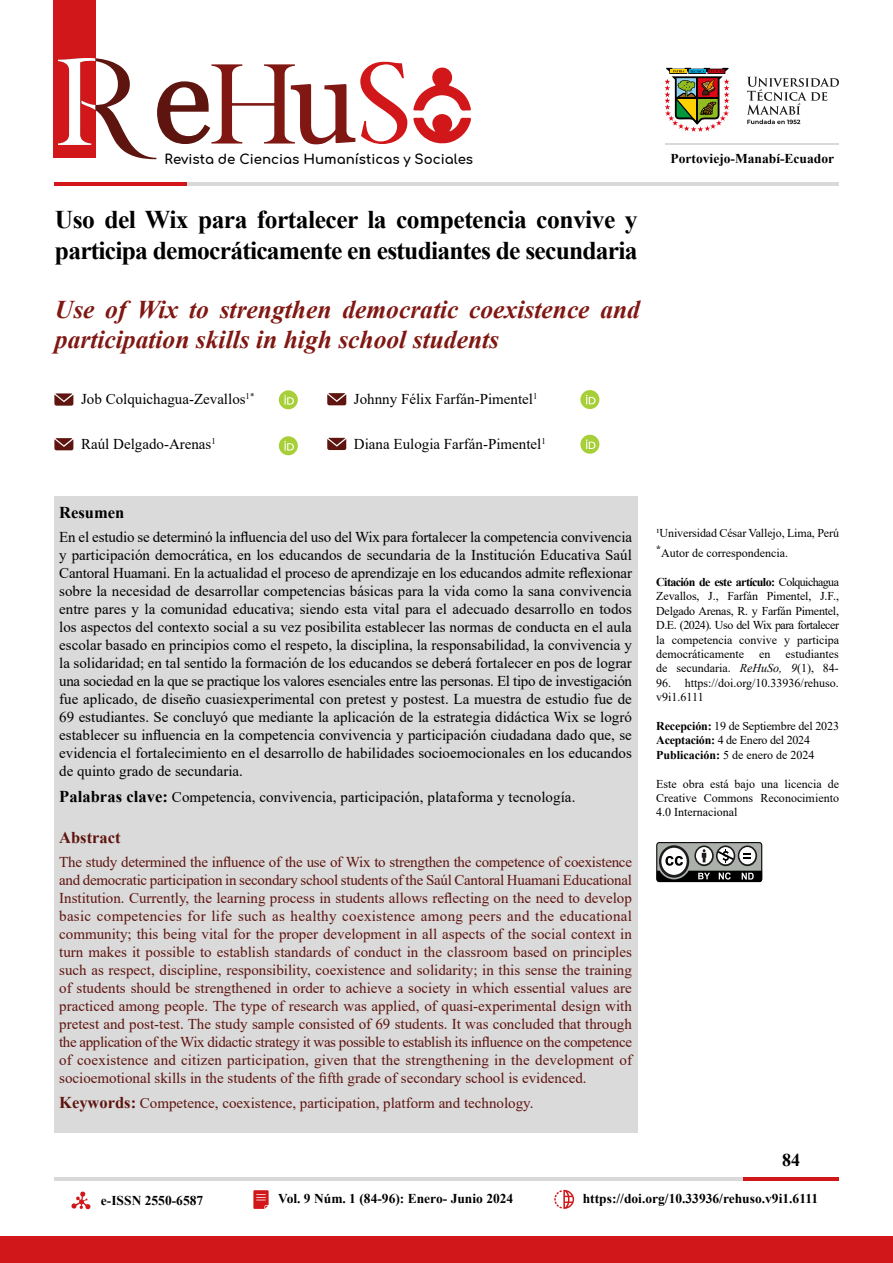
<style>
.page{position:relative;width:893px;height:1263px;background:#fff}
.page>*{position:absolute;margin:0;border:0;box-sizing:border-box;transform-origin:0 0}
.t1{font:700 25.5px/30.6px "Times New Roman";letter-spacing:-.03em;color:#000}
.t2{font:italic 700 25.5px/30.6px "Times New Roman";color:#801712}
.t3{font:700 18px "Times New Roman";color:#000}
.t4{font:700 16.5px "Times New Roman";color:#5e140f}
.t5{font:700 16.5px "Times New Roman";color:#000}
.t6{font:15px/18px "Times New Roman";color:#000;text-align:justify}
.t7{font:15px/18px "Times New Roman";color:#5e140f;text-align:justify}
.t8{font:700 13.5px "Times New Roman";color:#000}
.t9{font:700 13.35px "Comfortaa";color:#000}
.t10{font:12px/14.4px "Times New Roman";color:#000;text-align:justify}
.t11{font:700 9.6px "Times New Roman";color:#000}
.s1{font-weight:700;font-size:16.5px}
.s2{font-weight:700}
.s3{font-style:italic}
</style>
<div class="page">
<svg style="left:664px;top:68px;width:65px;height:64px"></svg>
<svg style="left:747px;top:77px;width:92px;height:47px"></svg>
<div style="left:53px;top:0;width:42px;height:157px;background:#d1171a"></div>
<svg style="left:413px;top:67px;width:58px;height:77px"></svg>
<svg style="left:58px;top:58px;width:349px;height:101px"></svg>
<hr style="left:665px;top:143px;width:174px;height:2px;background:#d9d9d9">
<hr style="left:187px;top:183px;width:651px;height:3px;background:#d9d9d9">
<div style="left:54px;top:496px;width:583px;height:636px;background:#dadada"></div>
<hr style="left:54px;top:1177px;width:689px;height:3px;background:#d9d9d9">
<hr style="left:743px;top:1177px;width:96px;height:3px;background:#d1171a">
<hr style="left:54px;top:183px;width:133px;height:3px;background:#d1171a">
<div style="left:0;top:1236px;width:893px;height:27px;background:#d1171a"></div>
<div style="left:657px;top:842px;width:105px;height:40px;background:#abb0ab;border-radius:3px"></div>
<div style="left:656px;top:842px;width:106px;height:40px;border:1px solid #000;border-radius:3px"></div>
<svg style="left:657px;top:845px;width:105px;height:37px"></svg>
<div style="left:279px;top:390px;width:19px;height:19px;background:#a6cf38;border-radius:50%"></div>
<svg style="left:284px;top:395px;width:10px;height:10px"></svg>
<div style="left:279px;top:436px;width:19px;height:19px;background:#a6cf38;border-radius:50%"></div>
<svg style="left:284px;top:441px;width:10px;height:9px"></svg>
<div style="left:580px;top:390px;width:19px;height:19px;background:#a6cf38;border-radius:50%"></div>
<svg style="left:586px;top:395px;width:9px;height:9px"></svg>
<div style="left:580px;top:435px;width:19px;height:19px;background:#a6cf38;border-radius:50%"></div>
<svg style="left:586px;top:439px;width:9px;height:10px"></svg>
<svg style="left:54px;top:393px;width:19px;height:13px"></svg>
<svg style="left:54px;top:438px;width:19px;height:12px"></svg>
<svg style="left:327px;top:393px;width:19px;height:12px"></svg>
<svg style="left:327px;top:438px;width:19px;height:12px"></svg>
<svg style="left:554px;top:1190px;width:20px;height:19px"></svg>
<svg style="left:253px;top:1190px;width:16px;height:19px"></svg>
<svg style="left:71px;top:1191px;width:20px;height:18px"></svg>
<p class="t9" style="left:165px;top:146px;width:310px">Revista de Ciencias Humanísticas y Sociales</p>
<p class="t8" style="left:671px;top:149px;width:165px">Portoviejo-Manabí-Ecuador</p>
<h1 class="t1" style="left:55px;top:204px;width:584px">Uso del Wix para fortalecer la competencia convive y participa democráticamente en estudiantes de secundaria</h1>
<h1 class="t2" style="left:55px;top:293px;width:587px">Use of Wix to strengthen democratic coexistence and participation skills in high school students</h1>
<p class="t6" style="left:81px;top:389px;width:175px">Job Colquichagua-Zevallos<sup>1*</sup></p>
<p class="t6" style="left:81px;top:434px;width:136px">Raúl Delgado-Arenas<sup>1</sup></p>
<p class="t6" style="left:354px;top:389px;width:185px">Johnny Félix Farfán-Pimentel<sup>1</sup></p>
<p class="t6" style="left:354px;top:434px;width:193px">Diana Eulogia Farfán-Pimentel<sup>1</sup></p>
<p class="t5" style="left:59px;top:500px;width:67px">Resumen</p>
<p class="t6" style="left:59px;top:527px;width:574px">En el estudio se determinó la influencia del uso del Wix para fortalecer la competencia convivencia y participación democrática, en los educandos de secundaria de la Institución Educativa Saúl Cantoral Huamani. En la actualidad el proceso de aprendizaje en los educandos admite reflexionar sobre la necesidad de desarrollar competencias básicas para la vida como la sana convivencia entre pares y la comunidad educativa; siendo esta vital para el adecuado desarrollo en todos los aspectos del contexto social a su vez posibilita establecer las normas de conducta en el aula escolar basado en principios como el respeto, la disciplina, la responsabilidad, la convivencia y la solidaridad; en tal sentido la formación de los educandos se deberá fortalecer en pos de lograr una sociedad en la que se practique los valores esenciales entre las personas. El tipo de investigación fue aplicado, de diseño cuasiexperimental con pretest y postest. La muestra de estudio fue de 69 estudiantes. Se concluyó que mediante la aplicación de la estrategia didáctica Wix se logró establecer su influencia en la competencia convivencia y participación ciudadana dado que, se evidencia el fortalecimiento en el desarrollo de habilidades socioemocionales en los educandos de quinto grado de secundaria.</p>
<p class="t6" style="left:59px;top:787px;width:518px"><span class="s1">Palabras clave:</span> Competencia, convivencia, participación, plataforma y tecnología.</p>
<p class="t4" style="left:59px;top:825px;width:63px">Abstract</p>
<p class="t7" style="left:59px;top:852px;width:574px">The study determined the influence of the use of Wix to strengthen the competence of coexistence and democratic participation in secondary school students of the Saúl Cantoral Huamani Educational Institution. Currently, the learning process in students allows reflecting on the need to develop basic competencies for life such as healthy coexistence among peers and the educational community; this being vital for the proper development in all aspects of the social context in turn makes it possible to establish standards of conduct in the classroom based on principles such as respect, discipline, responsibility, coexistence and solidarity; in this sense the training of students should be strengthened in order to achieve a society in which essential values are practiced among people. The type of research was applied, of quasi-experimental design with pretest and post-test. The study sample consisted of 69 students. It was concluded that through the application of the Wix didactic strategy it was possible to establish its influence on the competence of coexistence and citizen participation, given that the strengthening in the development of socioemotional skills in the students of the fifth grade of secondary school is evidenced.</p>
<p class="t7" style="left:59px;top:1094px;width:476px"><span class="s1">Keywords:</span> Competence, coexistence, participation, platform and technology.</p>
<p class="t10" style="left:656px;top:526px;width:184px">1Universidad César Vallejo, Lima, Perú</p>
<p class="t11" style="left:656px;top:542px;width:6px">*</p>
<p class="t10" style="left:661px;top:546px;width:128px">Autor de correspondencia.</p>
<p class="t10" style="left:656px;top:574px;width:184px"><span class="s2">Citación de este artículo:</span> Colquichagua Zevallos, J., Farfán Pimentel, J.F., Delgado Arenas, R. y Farfán Pimentel, D.E. (2024). Uso del Wix para fortalecer la competencia convive y participa democráticamente</p>
<p class="t10" style="left:656px;top:646px;width:184px;text-align:right">estudiantes<br>de secundaria. <span class="s3">ReHuSo, 9</span>(1), 84-</p>
<p class="t10" style="left:656px;top:675px;width:184px">96. https://doi.org/10.33936/rehuso. v9i1.6111</p>
<p class="t10" style="left:656px;top:718px;width:184px;text-align:left"><span class="s2">Recepción:</span> 19 de Septiembre del 2023<br><span class="s2">Aceptación:</span> 4 de Enero del 2024<br><span class="s2">Publicación:</span> 5 de enero de 2024</p>
<p class="t10" style="left:656px;top:776px;width:184px">Este obra está bajo una licencia de Creative Commons Reconocimiento 4.0 Internacional</p>
<p class="t10" style="left:759px;top:646px;width:13px">en</p>
<p class="t3" style="left:782px;top:1147px;width:19px">84</p>
<p class="t8" style="left:101px;top:1191px;width:104px">e-ISSN 2550-6587</p>
<p class="t8" style="left:278px;top:1189px;width:237px">Vol. 9 Núm. 1 (84-96): Enero- Junio 2024</p>
<p class="t8" style="left:583px;top:1189px;width:237px">https://doi.org/10.33936/rehuso.v9i1.6111</p>
</div>
